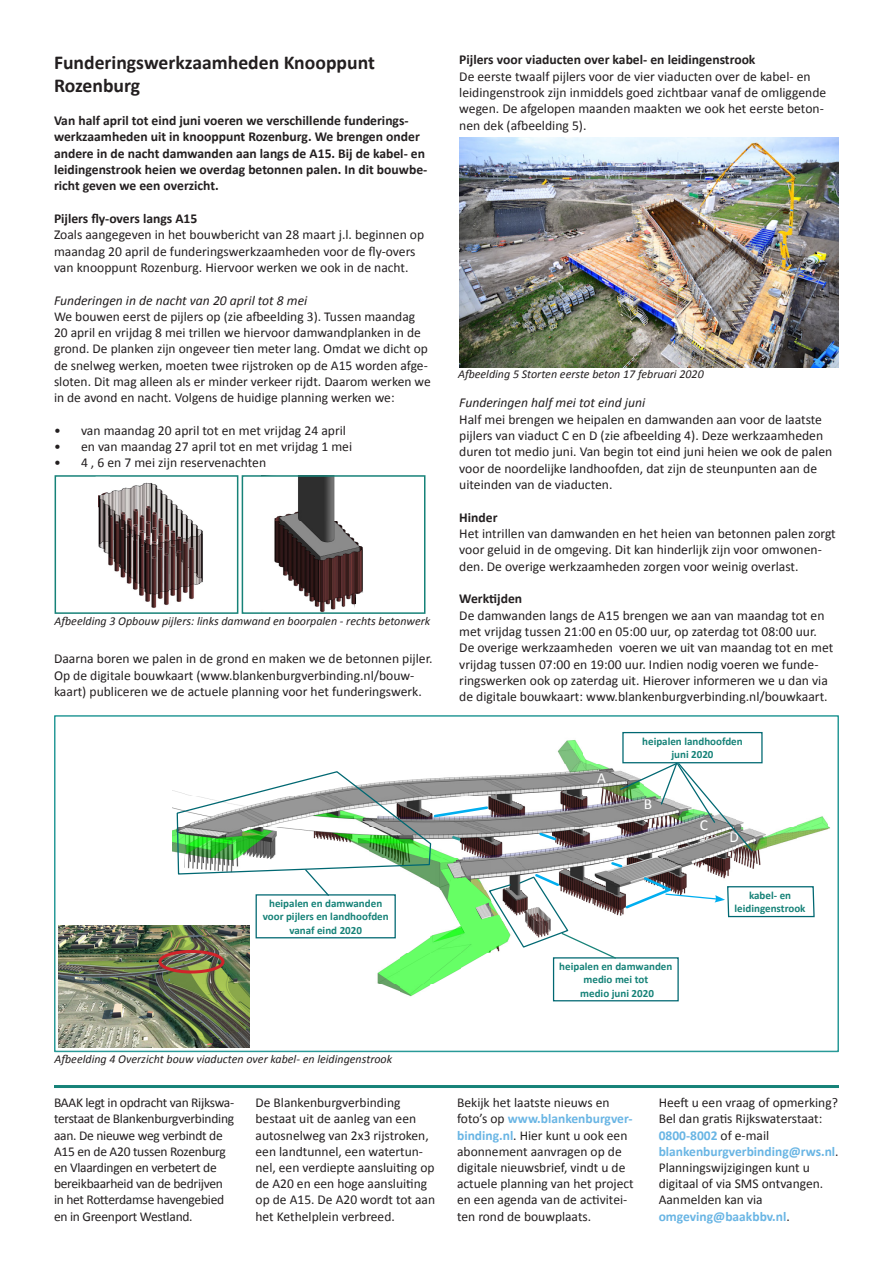
<style>
.page{position:relative;width:893px;height:1263px;background:#fff}
.page>*{position:absolute;margin:0;border:0;box-sizing:border-box;transform-origin:0 0}
.t1{font:700 19.65px/23.5px "Calibri";color:#231f20}
.t2{font:15.3px "Calibri";color:#fff}
.t3{font:13.65px/16.4px "Calibri";color:#231f20}
.t4{font:700 13.65px/16.4px "Calibri";color:#231f20}
.t5{font:italic 13.65px "Calibri";color:#231f20}
.t6{font:13.5px/16.2px "Calibri";color:#231f20}
.t7{font:13.5px/16.2px "Calibri";letter-spacing:-.02em;color:#231f20}
.t8{font:700 13.5px "Calibri";color:#69b5e4}
.t9{font:italic 12px "Calibri";color:#231f20}
.t10{font:700 10.95px/13.2px "Calibri";color:#168278;text-align:center}
.s1{font-weight:700;color:#69b5e4}
.s2{font-weight:400;color:#231f20}
</style>
<div class="page">
<hr style="left:54px;top:1085px;width:785px;height:3px;background:#168278">
<div style="left:55px;top:475px;width:183px;height:139px;border:2px solid #168278"></div>
<img style="left:99px;top:482px;width:104px;height:126px">
<svg style="left:95px;top:476px;width:16px;height:20px"></svg>
<img style="left:274px;top:475px;width:152px;height:136px">
<svg style="left:353px;top:579px;width:73px;height:35px"></svg>
<div style="left:242px;top:475px;width:183px;height:139px;border:2px solid #168278"></div>
<img style="left:459px;top:137px;width:380px;height:231px">
<img style="left:172px;top:740px;width:656px;height:266px">
<div style="left:622px;top:732px;width:141px;height:31px;border:1px solid #006872"></div>
<div style="left:553px;top:957px;width:126px;height:44px;border:1px solid #006872"></div>
<img style="left:58px;top:925px;width:191px;height:122px">
<div style="left:54px;top:715px;width:785px;height:337px;border:2px solid #299a98"></div>
<svg style="left:176px;top:762px;width:639px;height:198px"></svg>
<div style="left:158px;top:950px;width:67px;height:23px;border:3px solid #d1232a;border-radius:50%"></div>
<p class="t1" style="left:54px;top:50px;width:322px">Funderingswerkzaamheden Knooppunt<br>Rozenburg</p>
<p class="t4" style="left:54px;top:112px;width:375px">Van half april tot eind juni voeren we verschillende funderings&shy;werkzaamheden uit in knooppunt Rozenburg. We brengen onder andere in de nacht damwanden aan langs de A15. Bij de kabel- en leidingenstrook heien we overdag betonnen palen. In dit bouwbe&shy;richt geven we een overzicht.</p>
<p class="t4" style="left:54px;top:210px;width:145px">Pijlers fly-overs langs A15</p>
<p class="t3" style="left:54px;top:227px;width:372px">Zoals aangegeven in het bouwbericht van 28 maart j.l. beginnen op maandag 20 april de funderingswerkzaamheden voor de fly-overs van knooppunt Rozenburg. Hiervoor werken we ook in de nacht.</p>
<p class="t5" style="left:54px;top:291px;width:255px">Funderingen in de nacht van 20 april tot 8 mei</p>
<p class="t6" style="left:54px;top:308px;width:378px">We bouwen eerst de pijlers op (zie afbeelding 3). Tussen maandag 20 april en vrijdag 8 mei trillen we hiervoor damwandplanken in de grond. De planken zijn ongeveer tien meter lang. Omdat we dicht op de snelweg werken, moeten twee rijstroken op de A15 worden afge&shy;sloten. Dit mag alleen als er minder verkeer rijdt. Daarom werken we in de avond en nacht. Volgens de huidige planning werken we:</p>
<p class="t3" style="left:54px;top:422px;width:293px">• van maandag 20 april tot en met vrijdag 24 april</p>
<p class="t3" style="left:54px;top:438px;width:300px">• en van maandag 27 april tot en met vrijdag 1 mei</p>
<p class="t3" style="left:54px;top:455px;width:214px">• 4 , 6 en 7 mei zijn reservenachten</p>
<p class="t9" style="left:55px;top:612px;width:377px">Afbeelding 3 Opbouw pijlers: links damwand en boorpalen - rechts betonwerk</p>
<p class="t3" style="left:54px;top:651px;width:380px">Daarna boren we palen in de grond en maken we de betonnen pijler.</p>
<p class="t3" style="left:54px;top:667px;width:369px">Op de digitale bouwkaart (www.blankenburgverbinding.nl/bouw&shy;kaart) publiceren we de actuele planning voor het funderingswerk.</p>
<p class="t10" style="left:263px;top:897px;width:127px">heipalen en damwanden voor pijlers en landhoofden</p>
<p class="t10" style="left:289px;top:923px;width:74px">vanaf eind 2020</p>
<p class="t9" style="left:55px;top:1051px;width:339px">Afbeelding 4 Overzicht bouw viaducten over kabel- en leidingenstrook</p>
<p class="t4" style="left:459px;top:51px;width:298px">Pijlers voor viaducten over kabel- en leidingenstrook</p>
<p class="t3" style="left:459px;top:68px;width:368px">De eerste twaalf pijlers voor de vier viaducten over de kabel- en leidingenstrook zijn inmiddels goed zichtbaar vanaf de omliggende wegen. De afgelopen maanden maakten we ook het eerste beton&shy;nen dek (afbeelding 5).</p>
<p class="t9" style="left:458px;top:366px;width:247px">Afbeelding 5 Storten eerste beton 17 februari 2020</p>
<p class="t5" style="left:459px;top:393px;width:187px">Funderingen half mei tot eind juni</p>
<p class="t3" style="left:459px;top:411px;width:374px">Half mei brengen we heipalen en damwanden aan voor de laatste pijlers van viaduct C en D (zie afbeelding 4). Deze werkzaamheden duren tot medio juni. Van begin tot eind juni heien we ook de palen voor de noordelijke landhoofden, dat zijn de steunpunten aan de uiteinden van de viaducten.</p>
<p class="t4" style="left:459px;top:509px;width:40px">Hinder</p>
<p class="t3" style="left:459px;top:525px;width:378px">Het intrillen van damwanden en het heien van betonnen palen zorgt voor geluid in de omgeving. Dit kan hinderlijk zijn voor omwonen&shy;den. De overige werkzaamheden zorgen voor weinig overlast.</p>
<p class="t4" style="left:459px;top:591px;width:64px">Werktijden</p>
<p class="t3" style="left:459px;top:607px;width:375px">De damwanden langs de A15 brengen we aan van maandag tot en met vrijdag tussen 21:00 en 05:00 uur, op zaterdag tot 08:00 uur.<br>De overige werkzaamheden voeren we uit van maandag tot en met vrijdag tussen 07:00 en 19:00 uur. Indien nodig voeren we funde&shy;ringswerken ook op zaterdag uit. Hierover informeren we u dan via de digitale bouwkaart: www.blankenburgverbinding.nl/bouwkaart.</p>
<p class="t10" style="left:642px;top:735px;width:102px">heipalen landhoofden juni 2020</p>
<p class="t2" style="left:597px;top:768px;width:10px">A</p>
<p class="t2" style="left:644px;top:794px;width:10px">B</p>
<p class="t10" style="left:559px;top:960px;width:115px">heipalen en damwanden</p>
<p class="t10" style="left:580px;top:973px;width:75px;text-align:left">medio mei tot medio juni 2020</p>
<p class="t2" style="left:700px;top:815px;width:10px">C</p>
<p class="t2" style="left:729px;top:827px;width:11px">D</p>
<p class="t10" style="left:735px;top:889px;width:73px">kabel- en leidingenstrook</p>
<p class="t7" style="left:54px;top:1095px;width:182px">BAAK legt in opdracht van Rijkswa&shy;terstaat de Blankenburgverbinding aan. De nieuwe weg verbindt de<br>A15 en de A20 tussen Rozenburg en Vlaardingen en verbetert de bereikbaarheid van de bedrijven in het Rotterdamse havengebied en in Greenport Westland.</p>
<p class="t6" style="left:256px;top:1095px;width:181px">De Blankenburgverbinding bestaat uit de aanleg van een autosnelweg van 2x3 rijstroken, een landtunnel, een watertun&shy;nel, een verdiepte aansluiting op de A20 en een hoge aansluiting op de A15. De A20 wordt tot aan het Kethelplein verbreed.</p>
<p class="t6" style="left:457px;top:1095px;width:178px">Bekijk het laatste nieuws en foto’s op <span class="s1">www.blankenburgver&shy;binding.nl</span>. Hier kunt u ook een abonnement aanvragen op de digitale nieuwsbrief, vindt u de actuele planning van het project en een agenda van de activitei&shy;ten rond de bouwplaats.</p>
<p class="t6" style="left:659px;top:1095px;width:181px">Heeft u een vraag of opmerking?<br>Bel dan gratis Rijkswaterstaat:<br><span class="s1">0800-8002</span> of e-mail</p>
<p class="t8" style="left:659px;top:1143px;width:181px">blankenburgverbinding@rws.nl<span class="s2">.</span></p>
<p class="t6" style="left:659px;top:1159px;width:166px">Planningswijzigingen kunt u digitaal of via SMS ontvangen.<br>Aanmelden kan via <span class="s1">omgeving@baakbbv.nl</span>.</p>
</div>
